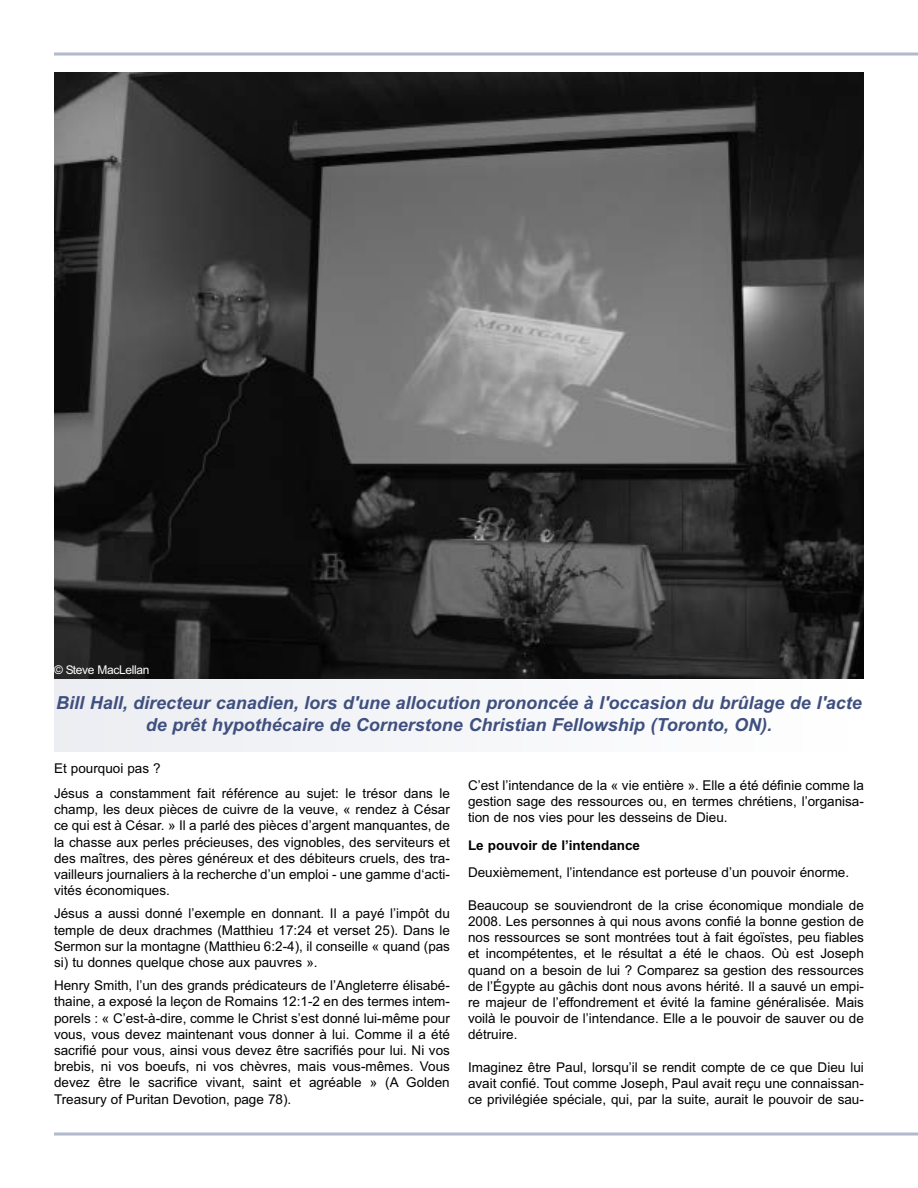
<style>
.page{position:relative;width:918px;height:1188px;background:#fff}
.page>*{position:absolute;margin:0;border:0;box-sizing:border-box;transform-origin:0 0}
.t1{font:italic 700 18px/21.6px "Arial";color:#3f507f;text-align:center}
.t2{font:13.5px/16.2px "Arial";color:#000;text-align:justify}
.t3{font:700 13.5px "Arial";color:#000}
.t4{font:12px "Arial";letter-spacing:-.03em;color:#fff}
</style>
<div class="page">
<svg style="left:54px;top:52px;width:864px;height:4px"></svg>
<svg style="left:54px;top:1132px;width:864px;height:4px"></svg>
<img style="left:54px;top:72px;width:810px;height:607px">
<div style="left:54px;top:679px;width:810px;height:73px;background:#f5f6f9"></div>
<p class="t4" style="left:54px;top:663px;width:97px">© Steve MacLellan</p>
<h1 class="t1" style="left:56px;top:692px;width:807px">Bill Hall, directeur canadien, lors d'une allocution prononcée à l'occasion du brûlage de l'acte de prêt hypothécaire de Cornerstone Christian Fellowship (Toronto, ON).</h1>
<p class="t2" style="left:54px;top:756px;width:397px;line-height:24.6px">Et pourquoi pas ?<br>Jésus a constamment fait référence au sujet: le trésor dans le</p>
<p class="t2" style="left:54px;top:801px;width:397px">champ, les deux pièces de cuivre de la veuve, « rendez à César ce qui est à César. » Il a parlé des pièces d’argent manquantes, de la chasse aux perles précieuses, des vignobles, des serviteurs et des maîtres, des pères généreux et des débiteurs cruels, des tra&shy;vailleurs journaliers à la recherche d’un emploi - une gamme d‘acti&shy;vités économiques.</p>
<p class="t2" style="left:54px;top:906px;width:397px">Jésus a aussi donné l’exemple en donnant. Il a payé l’impôt du temple de deux drachmes (Matthieu 17:24 et verset 25). Dans le Sermon sur la montagne (Matthieu 6:2-4), il conseille « quand (pas si) tu donnes quelque chose aux pauvres ».</p>
<p class="t2" style="left:54px;top:977px;width:397px">Henry Smith, l’un des grands prédicateurs de l’Angleterre élisabé&shy;thaine, a exposé la leçon de Romains 12:1-2 en des termes intem&shy;porels : « C’est-à-dire, comme le Christ s’est donné lui-même pour vous, vous devez maintenant vous donner à lui. Comme il a été sacrifié pour vous, ainsi vous devez être sacrifiés pour lui. Ni vos brebis, ni vos boeufs, ni vos chèvres, mais vous-mêmes. Vous devez être le sacrifice vivant, saint et agréable » (A Golden Treasury of Puritan Devotion, page 78).</p>
<p class="t2" style="left:468px;top:777px;width:397px">C’est l’intendance de la « vie entière ». Elle a été définie comme la gestion sage des ressources ou, en termes chrétiens, l’organisa&shy;tion de nos vies pour les desseins de Dieu.</p>
<p class="t3" style="left:468px;top:837px;width:174px">Le pouvoir de l’intendance</p>
<p class="t2" style="left:468px;top:865px;width:383px">Deuxièmement, l’intendance est porteuse d’un pouvoir énorme.</p>
<p class="t2" style="left:468px;top:897px;width:397px">Beaucoup se souviendront de la crise économique mondiale de 2008. Les personnes à qui nous avons confié la bonne gestion de nos ressources se sont montrées tout à fait égoïstes, peu fiables et incompétentes, et le résultat a été le chaos. Où est Joseph quand on a besoin de lui ? Comparez sa gestion des ressources de l’Égypte au gâchis dont nous avons hérité. Il a sauvé un empi&shy;re majeur de l’effondrement et évité la famine généralisée. Mais voilà le pouvoir de l’intendance. Elle a le pouvoir de sauver ou de détruire.</p>
<p class="t2" style="left:468px;top:1059px;width:397px">Imaginez être Paul, lorsqu’il se rendit compte de ce que Dieu lui avait confié. Tout comme Joseph, Paul avait reçu une connaissan&shy;ce privilégiée spéciale, qui, par la suite, aurait le pouvoir de sau-</p>
</div>
